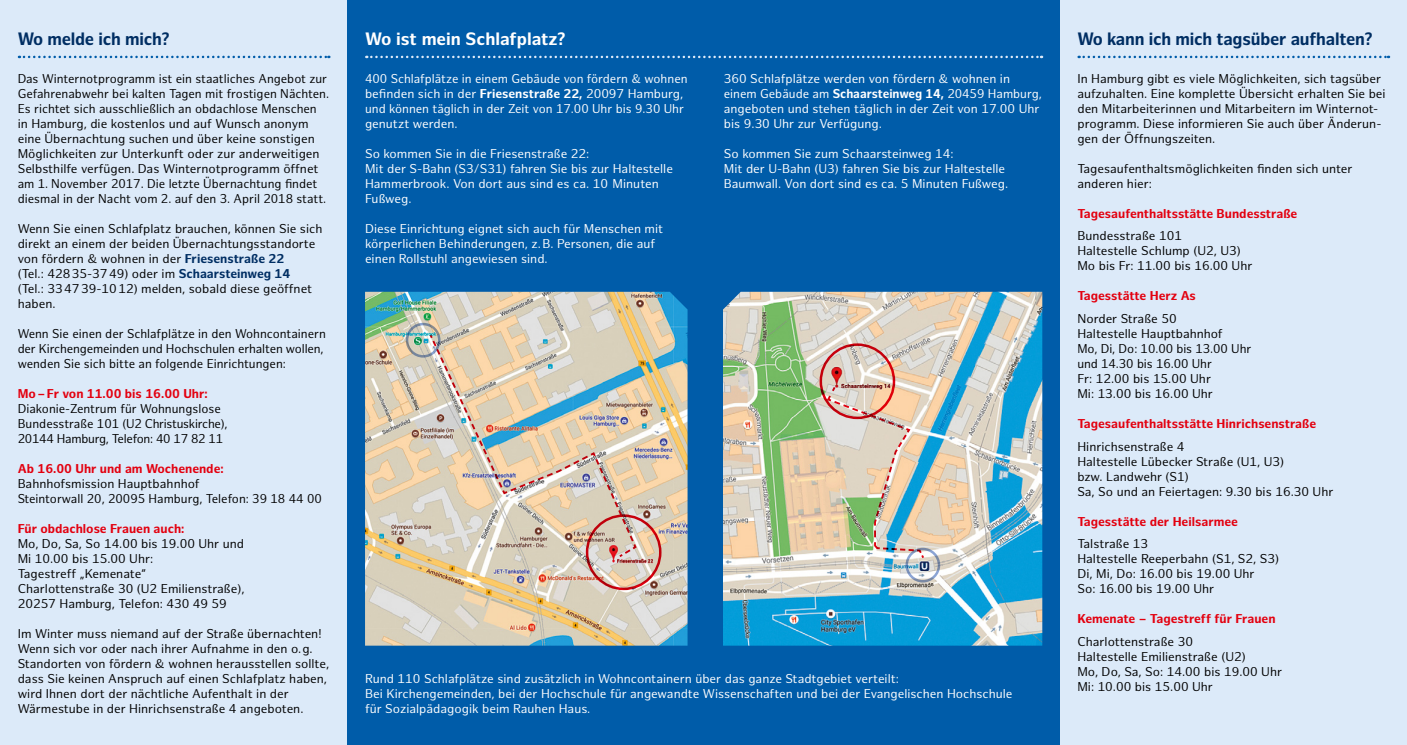
<style>
.page{position:relative;width:1407px;height:745px;background:#fff}
.page>*{position:absolute;margin:0;border:0;box-sizing:border-box;transform-origin:0 0}
.t1{font:700 17.5px "Hamburg Sans";letter-spacing:-.01em;color:#002e63}
.t2{font:700 17.5px "Hamburg Sans";color:#fff}
.t3{font:12.5px/15px "Hamburg Sans";color:#000}
.t4{font:12.5px/15px "Hamburg Sans";color:#fff}
.t5{font:700 12.5px "Hamburg Sans";color:#e3000f}
.t6{font:12.5px/15px "Hamburg Sans";letter-spacing:-.02em;color:#000}
.s1{font-weight:700;color:#002e63}
.s2{font-weight:700}
</style>
<div class="page">
<div style="left:0;top:0;width:347px;height:744px;background:#dceaf9"></div>
<div style="left:1059px;top:0;width:348px;height:744px;background:#dceaf9"></div>
<div style="left:347px;top:0;width:712px;height:744px;background:#005ca9"></div>
<svg style="left:19px;top:56px;width:310px;height:2px"></svg>
<svg style="left:366px;top:56px;width:676px;height:3px"></svg>
<svg style="left:1078px;top:56px;width:311px;height:2px"></svg>
<img style="left:365px;top:291px;width:322px;height:354px">
<img style="left:723px;top:291px;width:319px;height:354px">
<div style="left:819px;top:343px;width:76px;height:76px;border:2px solid #e3000f;border-radius:50%"></div>
<div style="left:586px;top:514px;width:75px;height:75px;border:2px solid #e3000f;border-radius:50%"></div>
<svg style="left:428px;top:332px;width:210px;height:226px;background:#d4c9b6"></svg>
<img style="left:825px;top:384px;width:101px;height:175px">
<div style="left:406px;top:322px;width:34px;height:35px;border:2px solid #8ca5d6;border-radius:50%"></div>
<div style="left:905px;top:547px;width:35px;height:35px;border:2px solid #8ca5d6;border-radius:50%"></div>
<h1 class="t1" style="left:18px;top:29px;width:153px">Wo melde ich mich?</h1>
<p class="t3" style="left:18px;top:71px;width:313px">Das Winternotprogramm ist ein staatliches Angebot zur Gefahrenabwehr bei kalten Tagen mit frostigen Nächten.<br>Es richtet sich ausschließlich an obdachlose Menschen in Hamburg, die kostenlos und auf Wunsch anonym eine Übernachtung suchen und über keine sonstigen Möglichkeiten zur Unterkunft oder zur anderweitigen Selbsthilfe verfügen. Das Winternotprogramm öffnet am 1. November 2017. Die letzte Übernachtung findet diesmal in der Nacht vom 2. auf den 3. April 2018 statt.</p>
<p class="t3" style="left:18px;top:221px;width:306px">Wenn Sie einen Schlafplatz brauchen, können Sie sich direkt an einem der beiden Übernachtungsstandorte von fördern &amp; wohnen in der <span class="s1">Friesenstraße 22<br></span>(Tel.: 42835-3749) oder im <span class="s1">Schaarsteinweg 14<br></span>(Tel.: 334739-1012) melden, sobald diese geöffnet haben.</p>
<p class="t3" style="left:18px;top:326px;width:310px">Wenn Sie einen der Schlafplätze in den Wohncontainern der Kirchengemeinden und Hochschulen erhalten wollen, wenden Sie sich bitte an folgende Einrichtungen:</p>
<p class="t5" style="left:18px;top:386px;width:191px">Mo–Fr von 11.00 bis 16.00 Uhr:</p>
<p class="t6" style="left:18px;top:401px;width:211px">Diakonie-Zentrum für Wohnungslose<br>Bundesstraße 101 (U2 Christuskirche),<br>20144 Hamburg, Telefon: 40 17 82 11</p>
<p class="t5" style="left:18px;top:461px;width:207px">Ab 16.00 Uhr und am Wochenende:</p>
<p class="t3" style="left:18px;top:476px;width:306px">Bahnhofsmission Hauptbahnhof<br>Steintorwall 20, 20095 Hamburg, Telefon: 39 18 44 00</p>
<p class="t5" style="left:18px;top:521px;width:168px">Für obdachlose Frauen auch:</p>
<p class="t3" style="left:18px;top:536px;width:228px">Mo, Do, Sa, So 14.00 bis 19.00 Uhr und<br>Mi 10.00 bis 15.00 Uhr:<br>Tagestreff „Kemenate“<br>Charlottenstraße 30 (U2 Emilienstraße),<br>20257 Hamburg, Telefon: 430 49 59</p>
<p class="t3" style="left:18px;top:626px;width:313px">Im Winter muss niemand auf der Straße übernachten!<br>Wenn sich vor oder nach ihrer Aufnahme in den o.g.<br>Standorten von fördern &amp; wohnen herausstellen sollte, dass Sie keinen Anspruch auf einen Schlafplatz haben, wird Ihnen dort der nächtliche Aufenthalt in der Wärmestube in der Hinrichsenstraße 4 angeboten.</p>
<h1 class="t2" style="left:365px;top:29px;width:202px">Wo ist mein Schlafplatz?</h1>
<p class="t4" style="left:365px;top:71px;width:324px">400 Schlafplätze in einem Gebäude von fördern &amp; wohnen befinden sich in der <span class="s2">Friesenstraße 22,</span> 20097 Hamburg, und können täglich in der Zeit von 17.00 Uhr bis 9.30 Uhr genutzt werden.</p>
<p class="t4" style="left:365px;top:146px;width:309px">So kommen Sie in die Friesenstraße 22:<br>Mit der S-Bahn (S3/S31) fahren Sie bis zur Haltestelle Hammerbrook. Von dort aus sind es ca. 10 Minuten Fußweg.</p>
<p class="t4" style="left:365px;top:221px;width:300px">Diese Einrichtung eignet sich auch für Menschen mit körperlichen Behinderungen, z.B. Personen, die auf einen Rollstuhl angewiesen sind.</p>
<p class="t4" style="left:724px;top:71px;width:319px">360 Schlafplätze werden von fördern &amp; wohnen in einem Gebäude am <span class="s2">Schaarsteinweg 14,</span> 20459 Hamburg, angeboten und stehen täglich in der Zeit von 17.00 Uhr bis 9.30 Uhr zur Verfügung.</p>
<p class="t4" style="left:724px;top:146px;width:286px">So kommen Sie zum Schaarsteinweg 14:<br>Mit der U-Bahn (U3) fahren Sie bis zur Haltestelle<br>Baumwall. Von dort sind es ca. 5 Minuten Fußweg.</p>
<p class="t4" style="left:365px;top:671px;width:649px">Rund 110 Schlafplätze sind zusätzlich in Wohncontainern über das ganze Stadtgebiet verteilt:<br>Bei Kirchengemeinden, bei der Hochschule für angewandte Wissenschaften und bei der Evangelischen Hochschule für Sozialpädagogik beim Rauhen Haus.</p>
<h1 class="t1" style="left:1077px;top:29px;width:297px">Wo kann ich mich tagsüber aufhalten?</h1>
<p class="t3" style="left:1077px;top:71px;width:310px">In Hamburg gibt es viele Möglichkeiten, sich tagsüber aufzuhalten. Eine komplette Übersicht erhalten Sie bei den Mitarbeiterinnen und Mitarbeitern im Winternot&shy;programm. Diese informieren Sie auch über Änderun&shy;gen der Öffnungszeiten.</p>
<p class="t3" style="left:1077px;top:161px;width:276px">Tagesaufenthaltsmöglichkeiten finden sich unter anderen hier:</p>
<p class="t5" style="left:1077px;top:206px;width:222px">Tagesaufenthaltsstätte Bundesstraße</p>
<p class="t3" style="left:1077px;top:229px;width:176px">Bundesstraße 101<br>Haltestelle Schlump (U2, U3)<br>Mo bis Fr: 11.00 bis 16.00 Uhr</p>
<p class="t5" style="left:1077px;top:288px;width:120px">Tagesstätte Herz As</p>
<p class="t3" style="left:1077px;top:311px;width:175px">Norder Straße 50<br>Haltestelle Hauptbahnhof<br>Mo, Di, Do: 10.00 bis 13.00 Uhr und 14.30 bis 16.00 Uhr<br>Fr: 12.00 bis 15.00 Uhr<br>Mi: 13.00 bis 16.00 Uhr</p>
<p class="t5" style="left:1077px;top:416px;width:240px">Tagesaufenthaltsstätte Hinrichsenstraße</p>
<p class="t3" style="left:1077px;top:439px;width:257px">Hinrichsenstraße 4<br>Haltestelle Lübecker Straße (U1, U3)<br>bzw. Landwehr (S1)<br>Sa, So und an Feiertagen: 9.30 bis 16.30 Uhr</p>
<p class="t5" style="left:1077px;top:513px;width:162px">Tagesstätte der Heilsarmee</p>
<p class="t3" style="left:1077px;top:536px;width:203px">Talstraße 13<br>Haltestelle Reeperbahn (S1, S2, S3)<br>Di, Mi, Do: 16.00 bis 19.00 Uhr<br>So: 16.00 bis 19.00 Uhr</p>
<p class="t5" style="left:1077px;top:611px;width:200px">Kemenate – Tagestreff für Frauen</p>
<p class="t3" style="left:1077px;top:634px;width:206px">Charlottenstraße 30<br>Haltestelle Emilienstraße (U2)<br>Mo, Do, Sa, So: 14.00 bis 19.00 Uhr<br>Mi: 10.00 bis 15.00 Uhr</p>
</div>
